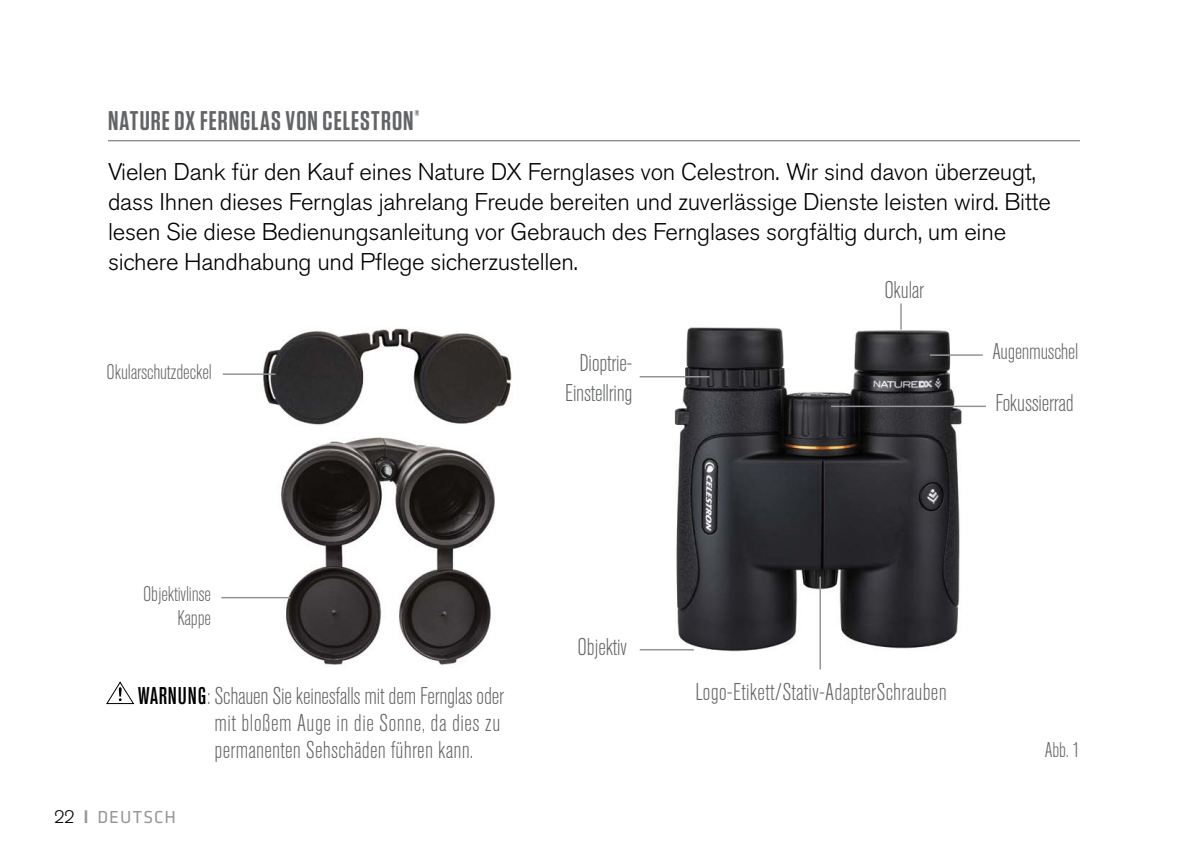
<style>
.page{position:relative;width:1188px;height:864px;background:#fff}
.page>*{position:absolute;margin:0;border:0;box-sizing:border-box;transform-origin:0 0}
.t1{font:600 27px "Tungsten";letter-spacing:.04em;color:#636466}
.t2{font:300 24px/30px "Akzidenz Grotesk Pro";letter-spacing:-.01em;color:#000}
.t3{font:300 condensed 24px/27px "Akzidenz Grotesk Pro";color:#636466}
.t4{font:300 condensed 22.5px "Akzidenz Grotesk Pro";letter-spacing:-.01em;color:#636466}
.t5{font:300 condensed 21px/24px "Akzidenz Grotesk Pro";letter-spacing:-.01em;color:#636466;text-align:right}
.t6{font:18px "Klavika Basic";letter-spacing:.06em;color:#939598}
.s1{font-weight:500;color:#000}
.s2{font-family:"Akzidenz Grotesk Pro";font-weight:300;color:#000}
.s3{font-family:"Akzidenz Grotesk Pro";font-weight:500}
</style>
<div class="page">
<img style="left:221px;top:303px;width:765px;height:367px">
<hr style="left:108px;top:140px;width:972px;height:1px;background:#636466">
<svg style="left:106px;top:681px;width:29px;height:23px"></svg>
<hr style="left:221px;top:597px;width:70px;height:1px;background:#939598">
<hr style="left:223px;top:373px;width:52px;height:2px;background:#939598">
<hr style="left:930px;top:354px;width:53px;height:2px;background:#939598">
<hr style="left:900px;top:304px;width:2px;height:26px;background:#939598">
<hr style="left:831px;top:406px;width:155px;height:1px;background:#939598">
<hr style="left:640px;top:649px;width:54px;height:1px;background:#939598">
<hr style="left:640px;top:376px;width:70px;height:2px;background:#939598">
<hr style="left:819px;top:577px;width:2px;height:92px;background:#939598">
<p class="t1" style="left:108px;top:106px;width:313px">NATURE DX FERNGLAS VON CELESTRON<sup>®</sup></p>
<p class="t2" style="left:108px;top:157px;width:944px">Vielen Dank für den Kauf eines Nature DX Fernglases von Celestron. Wir sind davon überzeugt, dass Ihnen dieses Fernglas jahrelang Freude bereiten und zuverlässige Dienste leisten wird. Bitte lesen Sie diese Bedienungsanleitung vor Gebrauch des Fernglases sorgfältig durch, um eine sichere Handhabung und Pflege sicherzustellen.</p>
<p class="t5" style="left:107px;top:359px;width:107px">Okularschutzdeckel</p>
<p class="t3" style="left:565px;top:347px;width:69px;line-height:30px;text-align:center">Dioptrie-<br>Einstellring</p>
<p class="t3" style="left:884px;top:276px;width:41px">Okular</p>
<p class="t4" style="left:992px;top:336px;width:87px">Augenmuschel</p>
<p class="t3" style="left:995px;top:389px;width:80px">Fokussierrad</p>
<p class="t5" style="left:143px;top:581px;width:69px">Objektivlinse<br>Kappe</p>
<p class="t3" style="left:215px;top:681px;width:291px;text-indent:-76px"><span class="s1">WARNUNG</span>: Schauen Sie keinesfalls mit dem Fernglas oder mit bloßem Auge in die Sonne, da dies zu permanenten Sehschäden führen kann.</p>
<p class="t6" style="left:54px;top:805px;width:124px"><span class="s2">22</span> <span class="s3">I</span> DEUTSCH</p>
<p class="t3" style="left:578px;top:633px;width:51px">Objektiv</p>
<p class="t3" style="left:696px;top:678px;width:253px">Logo-Etikett/Stativ-AdapterSchrauben</p>
<p class="t5" style="left:1045px;top:737px;width:37px">Abb. 1</p>
</div>
